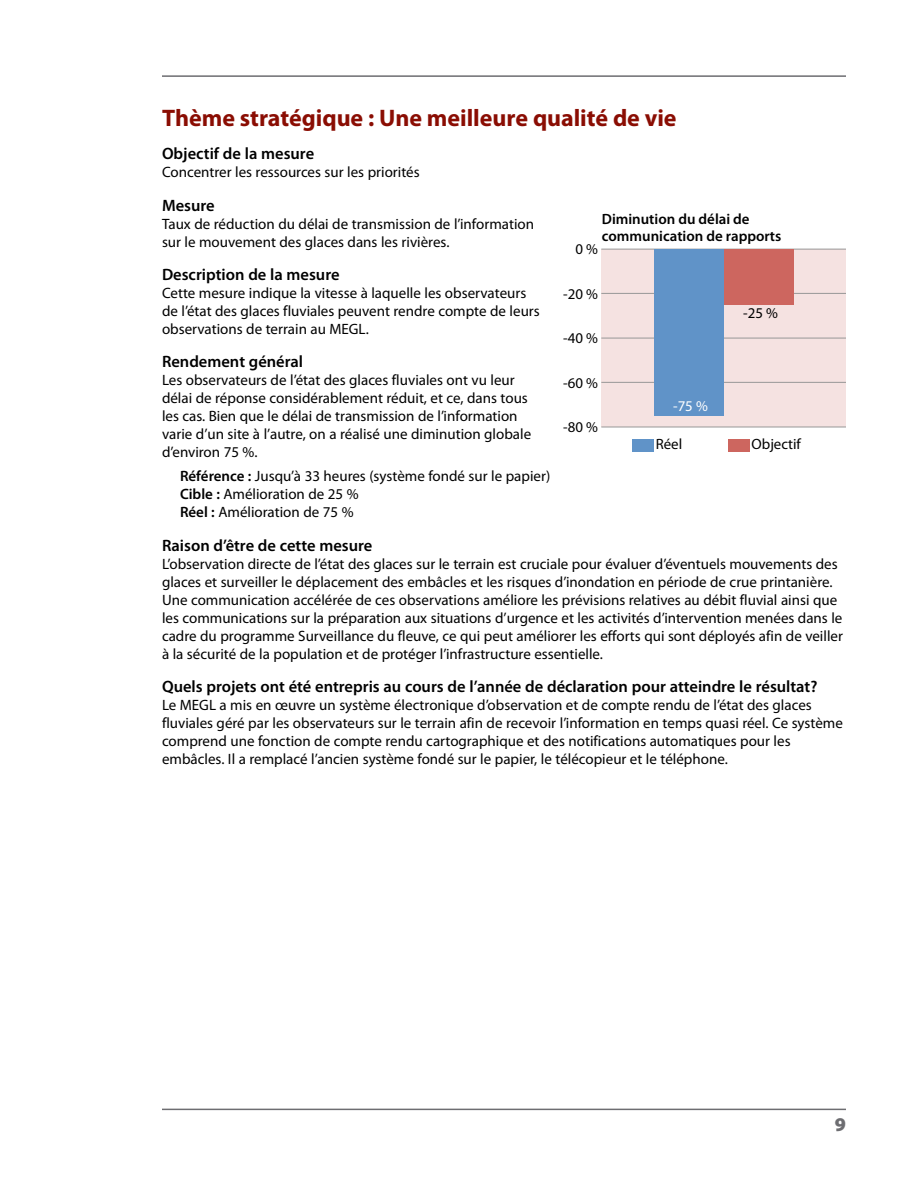
<style>
.page{position:relative;width:918px;height:1188px;background:#fff}
.page>*{position:absolute;margin:0;border:0;box-sizing:border-box;transform-origin:0 0}
.Performance_Measures{font:700 24px "Myriad Pro";letter-spacing:-.005em;color:#8a0d03}
.t1{font:900 19.5px "Myriad Pro";color:#6d6d71}
.chart_question{font:600 16.5px "Myriad Pro";color:#000}
.text{font:15px/18px "Myriad Pro";color:#000}
.text__b4_bullet{font:15px/18px "Myriad Pro";color:#000}
.text__indent{font:15px/18px "Myriad Pro";color:#000}
.t2{font:600 14.85px/16.4px "Myriad Pro";color:#000}
.t3{font:14.85px "Myriad Pro";color:#000}
.t4{font:14.85px "Myriad Pro";color:#fff}
.s1{font-weight:600}
</style>
<div class="page">
<hr style="left:162px;top:1109px;width:684px;height:1px;background:#6d6d71">
<hr style="left:162px;top:75px;width:684px;height:2px;background:#6d6d71">
<div style="left:601px;top:250px;width:245px;height:177px;background:#f5e2e1"></div>
<hr style="left:601px;top:427px;width:245px;height:1px;background:#979797">
<hr style="left:601px;top:382px;width:245px;height:1px;background:#979797">
<hr style="left:601px;top:338px;width:245px;height:1px;background:#979797">
<hr style="left:601px;top:293px;width:245px;height:1px;background:#979797">
<hr style="left:601px;top:249px;width:245px;height:1px;background:#979797">
<div style="left:654px;top:249px;width:70px;height:167px;background:#6093c8"></div>
<div style="left:724px;top:249px;width:70px;height:56px;background:#cd665f"></div>
<div style="left:632px;top:439px;width:22px;height:12px;background:#6093c8"></div>
<div style="left:728px;top:439px;width:21px;height:12px;background:#cd665f"></div>
<p class="Performance_Measures" style="left:162px;top:102px;width:516px">Thème stratégique : Une meilleure qualité de vie</p>
<p class="chart_question" style="left:162px;top:143px;width:154px">Objectif de la mesure</p>
<p class="text" style="left:162px;top:163px;width:259px">Concentrer les ressources sur les priorités</p>
<p class="chart_question" style="left:162px;top:195px;width:54px">Mesure</p>
<p class="text" style="left:162px;top:214px;width:374px">Taux de réduction du délai de transmission de l’information sur le mouvement des glaces dans les rivières.</p>
<p class="chart_question" style="left:162px;top:264px;width:179px">Description de la mesure</p>
<p class="text" style="left:162px;top:284px;width:379px">Cette mesure indique la vitesse à laquelle les observateurs de l’état des glaces fluviales peuvent rendre compte de leurs observations de terrain au MEGL.</p>
<p class="chart_question" style="left:162px;top:351px;width:143px">Rendement général</p>
<p class="text__b4_bullet" style="left:162px;top:371px;width:371px">Les observateurs de l’état des glaces fluviales ont vu leur délai de réponse considérablement réduit, et ce, dans tous les cas. Bien que le délai de transmission de l’information varie d’un site à l’autre, on a réalisé une diminution globale d’environ 75 %.</p>
<p class="text__indent" style="left:180px;top:467px;width:372px"><span class="s1">Référence :</span> Jusqu’à 33 heures (système fondé sur le papier)<br><span class="s1">Cible :</span> Amélioration de 25 %<br><span class="s1">Réel :</span> Amélioration de 75 %</p>
<p class="chart_question" style="left:162px;top:534px;width:212px">Raison d’être de cette mesure</p>
<p class="text" style="left:162px;top:554px;width:682px">L’observation directe de l’état des glaces sur le terrain est cruciale pour évaluer d’éventuels mouvements des glaces et surveiller le déplacement des embâcles et les risques d’inondation en période de crue printanière.<br>Une communication accélérée de ces observations améliore les prévisions relatives au débit fluvial ainsi que les communications sur la préparation aux situations d’urgence et les activités d’intervention menées dans le cadre du programme Surveillance du fleuve, ce qui peut améliorer les efforts qui sont déployés afin de veiller à la sécurité de la population et de protéger l’infrastructure essentielle.</p>
<p class="chart_question" style="left:162px;top:676px;width:657px">Quels projets ont été entrepris au cours de l’année de déclaration pour atteindre le résultat?</p>
<p class="text" style="left:162px;top:696px;width:682px">Le MEGL a mis en œuvre un système électronique d’observation et de compte rendu de l’état des glaces fluviales géré par les observateurs sur le terrain afin de recevoir l’information en temps quasi réel. Ce système comprend une fonction de compte rendu cartographique et des notifications automatiques pour les embâcles. Il a remplacé l’ancien système fondé sur le papier, le télécopieur et le téléphone.</p>
<p class="t2" style="left:602px;top:211px;width:181px">Diminution du délai de communication de rapports</p>
<p class="t3" style="left:575px;top:240px;width:24px">0 %</p>
<p class="t3" style="left:563px;top:284px;width:36px">-20 %</p>
<p class="t3" style="left:743px;top:304px;width:36px">-25 %</p>
<p class="t3" style="left:563px;top:329px;width:36px">-40 %</p>
<p class="t3" style="left:563px;top:373px;width:36px">-60 %</p>
<p class="t4" style="left:673px;top:397px;width:36px">-75 %</p>
<p class="t3" style="left:563px;top:418px;width:36px">-80 %</p>
<p class="t3" style="left:656px;top:435px;width:28px">Réel</p>
<p class="t3" style="left:752px;top:435px;width:51px">Objectif</p>
<h2 class="t1" style="left:835px;top:1112px;width:13px">9</h2>
</div>
